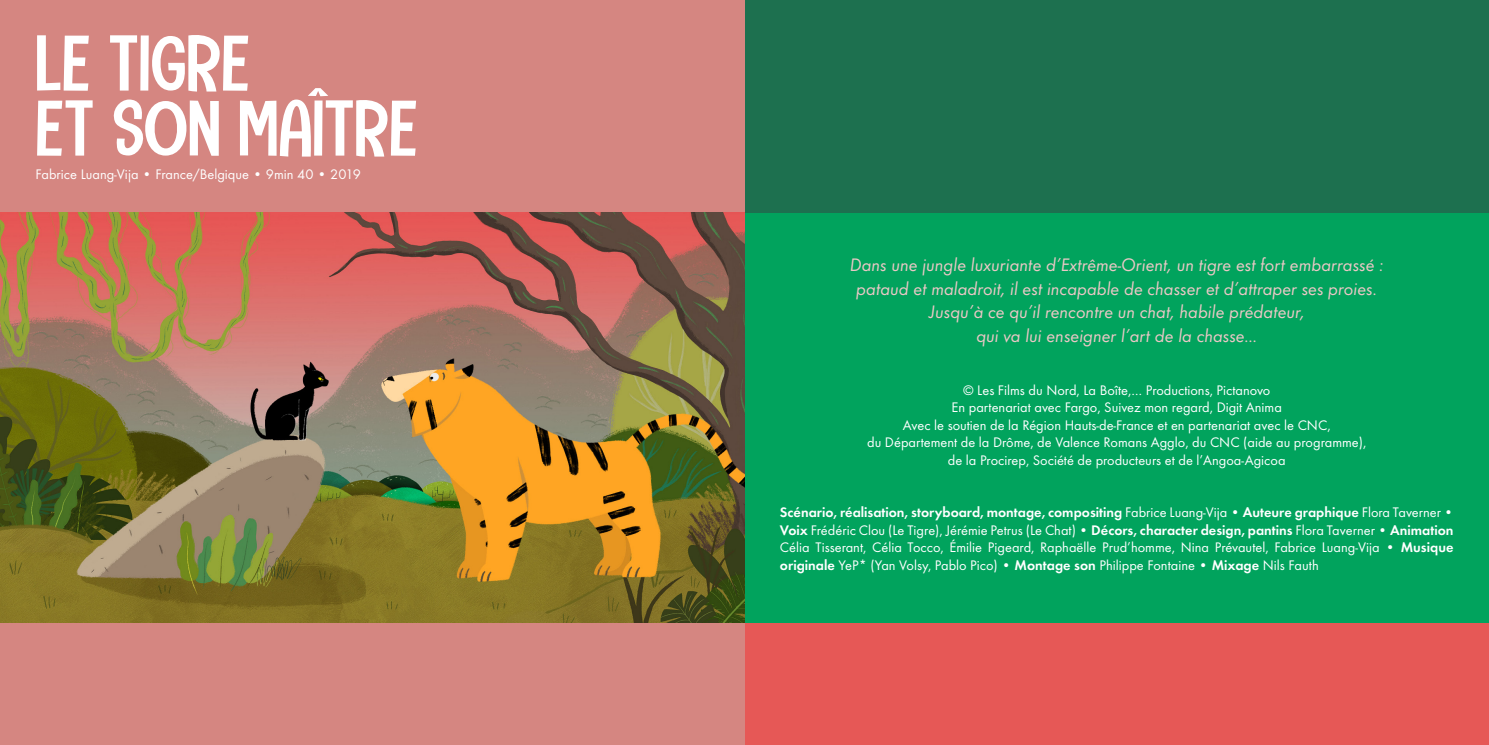
<style>
.page{position:relative;width:1489px;height:745px;background:#fff}
.page>*{position:absolute;margin:0;border:0;box-sizing:border-box;transform-origin:0 0}
.t1{font:81.38px/65px "Camping Holiday DEMO";color:#fff}
.t2{font:italic 18.75px/23.8px "Function";color:#ecc8c6;text-align:center}
.t3{font:14.38px/17.5px "Function";color:#fff;text-align:center}
.s1{font-weight:700}
</style>
<div class="page">
<div style="left:744px;top:601px;width:744px;height:143px;background:#e65856"></div>
<div style="left:744px;top:0;width:744px;height:601px;background:#1d704f"></div>
<div style="left:744px;top:213px;width:744px;height:409px;background:#01a35d"></div>
<div style="left:0;top:0;width:744px;height:744px;background:#d58681"></div>
<img style="left:0;top:213px;width:744px;height:409px">
<h1 class="t1" style="left:35px;top:30px;width:384px">LE TIGRE<br>ET SON MAÎTRE</h1>
<p class="t3" style="left:35px;top:165px;width:327px">Fabrice Luang-Vija • France/Belgique • 9min 40 • 2019</p>
<p class="t2" style="left:849px;top:253px;width:535px">Dans une jungle luxuriante d’Extrême-Orient, un tigre est fort embarrassé : pataud et maladroit, il est incapable de chasser et d’attraper ses proies.<br>Jusqu’à ce qu’il rencontre un chat, habile prédateur,<br>qui va lui enseigner l’art de la chasse…</p>
<p class="t3" style="left:867px;top:381px;width:500px">© Les Films du Nord, La Boîte,… Productions, Pictanovo<br>En partenariat avec Fargo, Suivez mon regard, Digit Anima<br>Avec le soutien de la Région Hauts-de-France et en partenariat avec le CNC,<br>du Département de la Drôme, de Valence Romans Agglo, du CNC (aide au programme), de la Procirep, Société de producteurs et de l’Angoa-Agicoa</p>
<p class="t3" style="left:780px;top:503px;width:675px;text-align:justify"><span class="s1">Scénario, réalisation, storyboard, montage, compositing</span> Fabrice Luang-Vija • <span class="s1">Auteure graphique</span> Flora Taverner • <span class="s1">Voix</span> Frédéric Clou (Le Tigre), Jérémie Petrus (Le Chat) • <span class="s1">Décors, character design, pantins</span> Flora Taverner • <span class="s1">Animation </span>Célia Tisserant, Célia Tocco, Émilie Pigeard, Raphaëlle Prud’homme, Nina Prévautel, Fabrice Luang-Vija • <span class="s1">Musique originale</span> YeP* (Yan Volsy, Pablo Pico) • <span class="s1">Montage son</span> Philippe Fontaine • <span class="s1">Mixage</span> Nils Fauth</p>
</div>
